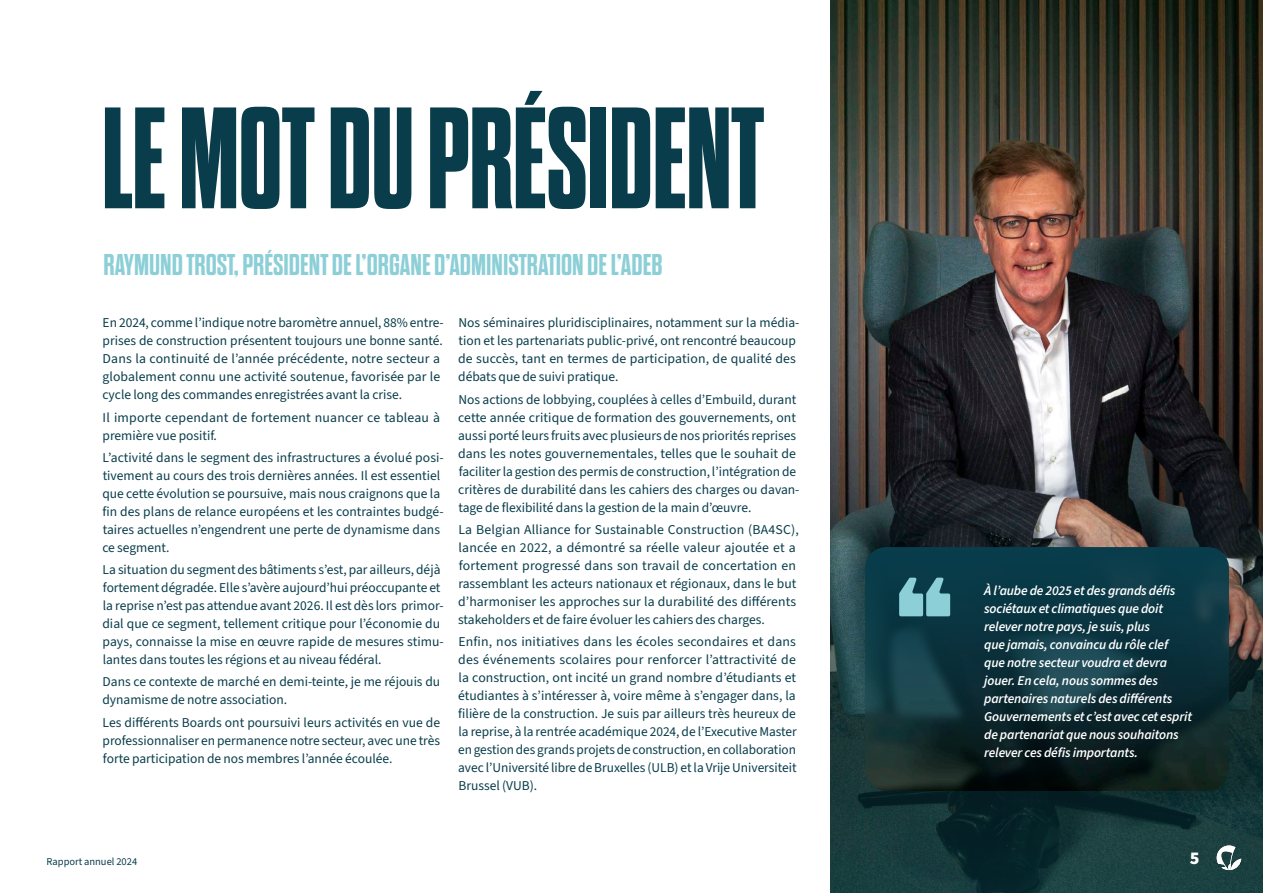
<style>
.page{position:relative;width:1263px;height:893px;background:#fff}
.page>*{position:absolute;margin:0;border:0;box-sizing:border-box;transform-origin:0 0}
.t1{font:700 expanded 144px "Dharma Gothic M";color:#093d4b}
.t2{font:700 30px "Dharma Gothic E";color:#8ccfd7}
.t3{font:900 18px "Source Sans 3";color:#fff}
.t4{font:13.5px/18px "Source Sans 3";color:#093d4b}
.t5{font:italic 600 13.5px/18px "Source Sans 3";letter-spacing:-.01em;color:#fff}
.t6{font:10.5px "Source Sans 3";color:#093d4b}
</style>
<div class="page">
<img style="left:831px;top:0;width:432px;height:435px">
<svg style="left:831px;top:435px;width:432px;height:458px;background:#253638"></svg>
<svg style="left:865px;top:547px;width:364px;height:244px;background:#0e3138"></svg>
<svg style="left:899px;top:578px;width:51px;height:38px;background:#66a4ae"></svg>
<svg style="left:1217px;top:845px;width:24px;height:25px"></svg>
<h1 class="t1" style="left:102px;top:88px;width:663px">LE MOT DU PRÉSIDENT</h1>
<h2 class="t2" style="left:104px;top:250px;width:560px">RAYMUND TROST, PRÉSIDENT DE L’ORGANE D’ADMINISTRATION DE L’ADEB</h2>
<p class="t4" style="left:102px;top:314px;width:343px">En 2024, comme l’indique notre baromètre annuel, 88% entre&shy;prises de construction présentent toujours une bonne santé.<br>Dans la continuité de l’année précédente, notre secteur a globalement connu une activité soutenue, favorisée par le cycle long des commandes enregistrées avant la crise.</p>
<p class="t4" style="left:103px;top:408px;width:339px">Il importe cependant de fortement nuancer ce tableau à première vue positif.</p>
<p class="t4" style="left:102px;top:448px;width:343px">L’activité dans le segment des infrastructures a évolué posi&shy;tivement au cours des trois dernières années. Il est essentiel que cette évolution se poursuive, mais nous craignons que la fin des plans de relance européens et les contraintes budgé&shy;taires actuelles n’engendrent une perte de dynamisme dans ce segment.</p>
<p class="t4" style="left:102px;top:561px;width:343px">La situation du segment des bâtiments s’est, par ailleurs, déjà fortement dégradée. Elle s’avère aujourd’hui préoccupante et la reprise n’est pas attendue avant 2026. Il est dès lors primor&shy;dial que ce segment, tellement critique pour l’économie du pays, connaisse la mise en œuvre rapide de mesures stimu&shy;lantes dans toutes les régions et au niveau fédéral.</p>
<p class="t4" style="left:102px;top:673px;width:339px">Dans ce contexte de marché en demi-teinte, je me réjouis du dynamisme de notre association.</p>
<p class="t4" style="left:103px;top:713px;width:339px;text-align:justify">Les différents Boards ont poursuivi leurs activités en vue de professionnaliser en permanence notre secteur, avec une très forte participation de nos membres l’année écoulée.</p>
<p class="t4" style="left:458px;top:314px;width:343px">Nos séminaires pluridisciplinaires, notamment sur la média&shy;tion et les partenariats public-privé, ont rencontré beaucoup de succès, tant en termes de participation, de qualité des débats que de suivi pratique.</p>
<p class="t4" style="left:458px;top:390px;width:343px">Nos actions de lobbying, couplées à celles d’Embuild, durant cette année critique de formation des gouvernements, ont aussi porté leurs fruits avec plusieurs de nos priorités reprises dans les notes gouvernementales, telles que le souhait de faciliter la gestion des permis de construction, l’intégration de critères de durabilité dans les cahiers des charges ou davan&shy;tage de flexibilité dans la gestion de la main d’œuvre.</p>
<p class="t4" style="left:458px;top:520px;width:342px">La Belgian Alliance for Sustainable Construction (BA4SC), lancée en 2022, a démontré sa réelle valeur ajoutée et a fortement progressé dans son travail de concertation en rassemblant les acteurs nationaux et régionaux, dans le but d’harmoniser les approches sur la durabilité des différents stakeholders et de faire évoluer les cahiers des charges.</p>
<p class="t4" style="left:458px;top:633px;width:340px;text-align:justify">Enfin, nos initiatives dans les écoles secondaires et dans des événements scolaires pour renforcer l’attractivité de la construction, ont incité un grand nombre d’étudiants et étudiantes à s’intéresser à, voire même à s’engager dans, la filière de la construction. Je suis par ailleurs très heureux de la reprise, à la rentrée académique 2024, de l’Executive Master en gestion des grands projets de construction, en collaboration avec l’Université libre de Bruxelles (ULB) et la Vrije Universiteit Brussel (VUB).</p>
<p class="t5" style="left:984px;top:581px;width:209px">À l’aube de 2025 et des grands défis sociétaux et climatiques que doit relever notre pays, je suis, plus<br>que jamais, convaincu du rôle clef que notre secteur voudra et devra jouer. En cela, nous sommes des partenaires naturels des différents Gouvernements et c’est avec cet esprit de partenariat que nous souhaitons relever ces défis importants.</p>
<p class="t6" style="left:47px;top:854px;width:92px">Rapport annuel 2024</p>
<h3 class="t3" style="left:1190px;top:846px;width:11px">5</h3>
</div>
